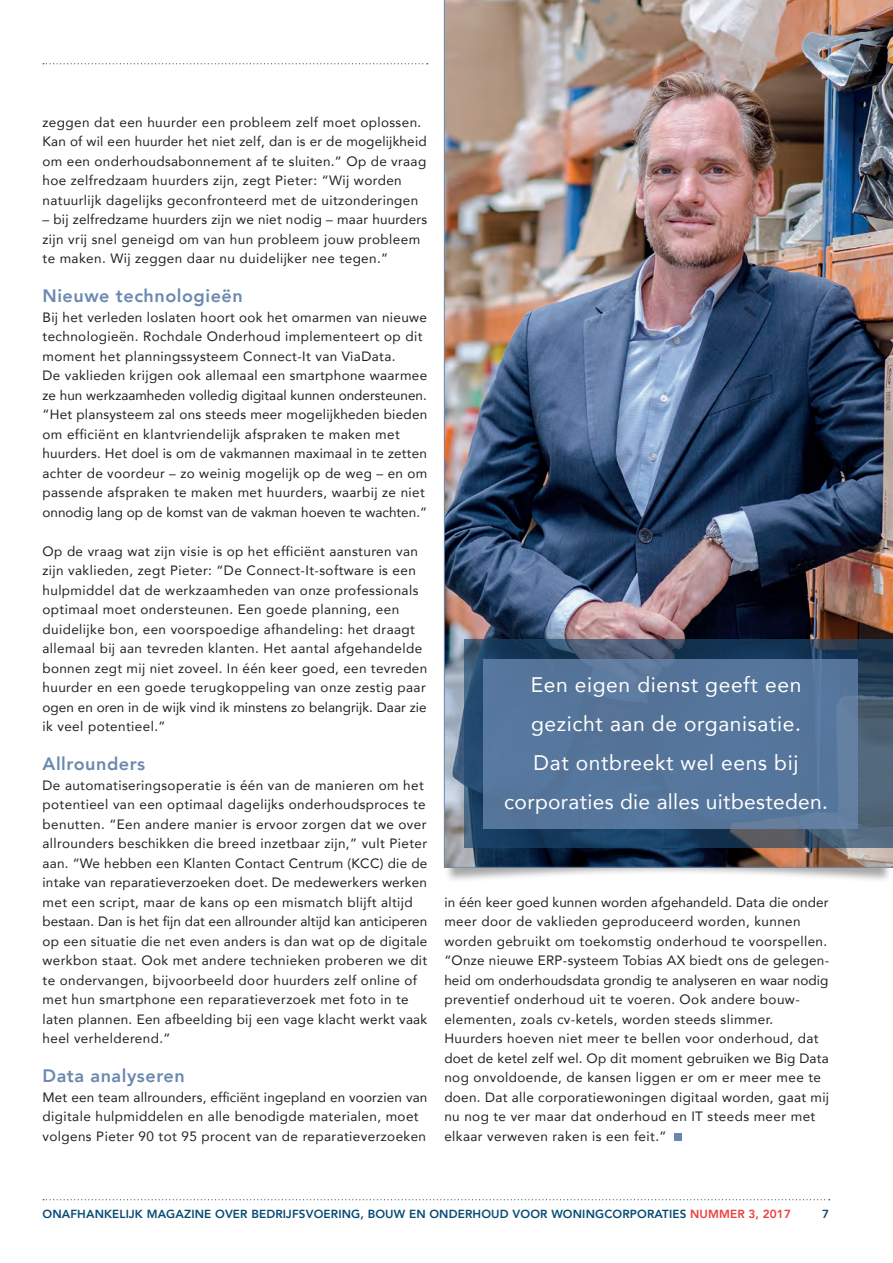
<style>
.page{position:relative;width:893px;height:1263px;background:#fff}
.page>*{position:absolute;margin:0;border:0;box-sizing:border-box;transform-origin:0 0}
.t1{font:21px "Avenir";letter-spacing:.03em;color:#fff}
.t2{font:800 18px "Avenir";letter-spacing:.03em;color:#6b89b0}
.t3{font:13.5px/19.5px "Avenir";letter-spacing:.03em;color:#231f20}
.t4{font:13.5px/19.5px "Avenir";letter-spacing:.005em;color:#231f20}
.t5{font:13.5px/19.5px "Avenir";letter-spacing:.01em;color:#231f20}
.t6{font:13.5px "Avenir";color:#231f20}
.t7{font:800 11.7px "Avenir";letter-spacing:.01em;color:#074b75}
.t8{font:800 11.7px "Avenir";color:#144a7c}
.s1{color:#ea3f3c}
</style>
<div class="page">
<svg style="left:43px;top:1199px;width:787px;height:1px"></svg>
<div style="left:444px;top:833px;width:449px;height:51px;background:#231f20;opacity:.4"></div>
<svg style="left:43px;top:63px;width:385px;height:1px"></svg>
<div style="left:674px;top:1133px;width:8px;height:8px;background:#6b89b0"></div>
<img style="left:444px;top:0;width:449px;height:868px">
<svg style="left:465px;top:639px;width:428px;height:209px"></svg>
<div style="left:483px;top:659px;width:374px;height:170px;background:linear-gradient(to right,#55759b,#58779c)"></div>
<p class="t3" style="left:43px;top:112px;width:386px">zeggen dat een huurder een probleem zelf moet oplossen.<br>Kan of wil een huurder het niet zelf, dan is er de mogelijkheid</p>
<p class="t3" style="left:43px;top:151px;width:385px">om een onderhoudsabonnement af te sluiten.” Op de vraag</p>
<p class="t3" style="left:43px;top:170px;width:377px">hoe zelfredzaam huurders zijn, zegt Pieter: “Wij worden natuurlijk dagelijks geconfronteerd met de uitzonderingen</p>
<p class="t3" style="left:43px;top:209px;width:386px">– bij zelfredzame huurders zijn we niet nodig – maar huurders</p>
<p class="t3" style="left:43px;top:229px;width:379px">zijn vrij snel geneigd om van hun probleem jouw probleem te maken. Wij zeggen daar nu duidelijker nee tegen.”</p>
<p class="t2" style="left:43px;top:282px;width:202px">Nieuwe technologieën</p>
<p class="t3" style="left:43px;top:307px;width:386px">Bij het verleden loslaten hoort ook het omarmen van nieuwe</p>
<p class="t3" style="left:43px;top:326px;width:381px">technologieën. Rochdale Onderhoud implementeert op dit moment het planningssysteem Connect-It van ViaData.</p>
<p class="t3" style="left:43px;top:365px;width:386px">De vaklieden krijgen ook allemaal een smartphone waarmee</p>
<p class="t6" style="left:43px;top:384px;width:386px">ze hun werkzaamheden volledig digitaal kunnen ondersteunen.</p>
<p class="t3" style="left:43px;top:404px;width:386px">“Het plansysteem zal ons steeds meer mogelijkheden bieden</p>
<p class="t3" style="left:43px;top:424px;width:386px">om efficiënt en klantvriendelijk afspraken te maken met huurders. Het doel is om de vakmannen maximaal in te zetten</p>
<p class="t3" style="left:43px;top:463px;width:386px">achter de voordeur – zo weinig mogelijk op de weg – en om</p>
<p class="t3" style="left:43px;top:482px;width:384px">passende afspraken te maken met huurders, waarbij ze niet</p>
<p class="t6" style="left:43px;top:501px;width:386px">onnodig lang op de komst van de vakman hoeven te wachten.”</p>
<p class="t3" style="left:43px;top:541px;width:386px">Op de vraag wat zijn visie is op het efficiënt aansturen van zijn vaklieden, zegt Pieter: “De Connect-It-software is een hulpmiddel dat de werkzaamheden van onze professionals optimaal moet ondersteunen. Een goede planning, een duidelijke bon, een voorspoedige afhandeling: het draagt allemaal bij aan tevreden klanten. Het aantal afgehandelde bonnen zegt mij niet zoveel. In één keer goed, een tevreden</p>
<p class="t5" style="left:43px;top:677px;width:386px">huurder en een goede terugkoppeling van onze zestig paar ogen en oren in de wijk vind ik minstens zo belangrijk. Daar zie</p>
<p class="t3" style="left:43px;top:716px;width:124px">ik veel potentieel.”</p>
<p class="t2" style="left:43px;top:750px;width:104px">Allrounders</p>
<p class="t3" style="left:43px;top:775px;width:386px">De automatiseringsoperatie is één van de manieren om het potentieel van een optimaal dagelijks onderhoudsproces te benutten. “Een andere manier is ervoor zorgen dat we over allrounders beschikken die breed inzetbaar zijn,” vult Pieter aan. “We hebben een Klanten Contact Centrum (KCC) die de</p>
<p class="t3" style="left:43px;top:872px;width:386px">intake van reparatieverzoeken doet. De medewerkers werken</p>
<p class="t4" style="left:43px;top:892px;width:386px">met een script, maar de kans op een mismatch blijft altijd bestaan. Dan is het fijn dat een allrounder altijd kan anticiperen</p>
<p class="t3" style="left:43px;top:931px;width:386px">op een situatie die net even anders is dan wat op de digitale</p>
<p class="t3" style="left:43px;top:950px;width:386px">werkbon staat. Ook met andere technieken proberen we dit</p>
<p class="t3" style="left:43px;top:970px;width:386px">te ondervangen, bijvoorbeeld door huurders zelf online of met hun smartphone een reparatieverzoek met foto in te laten plannen. Een afbeelding bij een vage klacht werkt vaak</p>
<p class="t3" style="left:43px;top:1028px;width:130px">heel verhelderend.”</p>
<p class="t2" style="left:43px;top:1062px;width:144px">Data analyseren</p>
<p class="t5" style="left:43px;top:1087px;width:386px">Met een team allrounders, efficiënt ingepland en voorzien van</p>
<p class="t3" style="left:43px;top:1106px;width:385px">digitale hulpmiddelen en alle benodigde materialen, moet volgens Pieter 90 tot 95 procent van de reparatieverzoeken</p>
<p class="t1" style="left:531px;top:668px;width:272px">Een eigen dienst geeft een</p>
<p class="t1" style="left:531px;top:707px;width:271px">gezicht aan de organisatie.</p>
<p class="t1" style="left:534px;top:746px;width:266px">Dat ontbreekt wel eens bij</p>
<p class="t1" style="left:504px;top:785px;width:325px">corporaties die alles uitbesteden.</p>
<p class="t4" style="left:444px;top:892px;width:386px">in één keer goed kunnen worden afgehandeld. Data die onder</p>
<p class="t3" style="left:444px;top:911px;width:386px">meer door de vaklieden geproduceerd worden, kunnen worden gebruikt om toekomstig onderhoud te voorspellen. “Onze nieuwe ERP-systeem Tobias AX biedt ons de gelegen-</p>
<p class="t4" style="left:444px;top:970px;width:386px">heid om onderhoudsdata grondig te analyseren en waar nodig</p>
<p class="t3" style="left:444px;top:989px;width:357px">preventief onderhoud uit te voeren. Ook andere bouw-</p>
<p class="t3" style="left:444px;top:1009px;width:386px">elementen, zoals cv-ketels, worden steeds slimmer.<br>Huurders hoeven niet meer te bellen voor onderhoud, dat doet de ketel zelf wel. Op dit moment gebruiken we Big Data</p>
<p class="t3" style="left:444px;top:1067px;width:386px">nog onvoldoende, de kansen liggen er om er meer mee te doen. Dat alle corporatiewoningen digitaal worden, gaat mij</p>
<p class="t3" style="left:444px;top:1106px;width:372px">nu nog te ver maar dat onderhoud en IT steeds meer met elkaar verweven raken is een feit.”</p>
<p class="t7" style="left:43px;top:1205px;width:750px">ONAFHANKELIJK MAGAZINE OVER BEDRIJFSVOERING, BOUW EN ONDERHOUD VOOR WONINGCORPORATIES <span class="s1">NUMMER 3, 2017</span></p>
<p class="t8" style="left:822px;top:1205px;width:8px">7</p>
</div>
